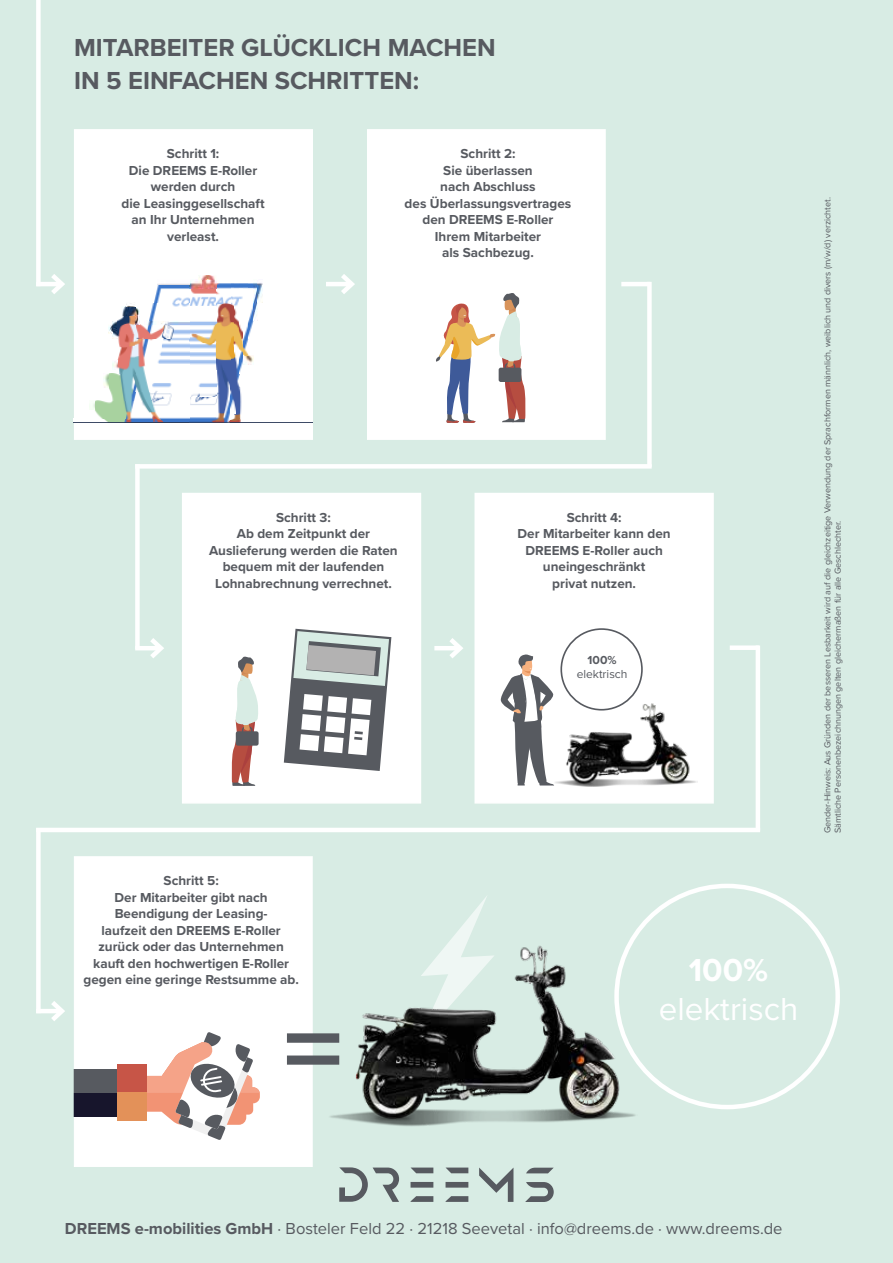
<style>
.page{position:relative;width:893px;height:1263px;background:#d8ece4}
.page>*{position:absolute;margin:0;border:0;box-sizing:border-box;transform-origin:0 0}
.t1{font:33px "Proxima Nova";color:#fff}
.t2{font:700 33px "Proxima Nova";color:#fff}
.t3{font:700 25.5px/33px "Proxima Nova";color:#575a60}
.t4{font:16.5px "Proxima Nova";color:#575a60}
.t5{font:700 13.5px/16.5px "Proxima Nova";color:#575a60;text-align:center}
.t6{font:12px "Proxima Nova";color:#575a60}
.t7{font:700 12px "Proxima Nova";color:#575a60}
.t8{font:9px/10.5px "Proxima Nova";color:#575a60}
.s1{font-weight:700}
</style>
<div class="page">
<div style="left:74px;top:129px;width:239px;height:311px;background:#fff"></div>
<div style="left:366px;top:129px;width:240px;height:311px;background:#fff;border:1px solid #fff"></div>
<img style="left:73px;top:418px;width:117px;height:5px">
<img style="left:190px;top:280px;width:40px;height:143px">
<img style="left:230px;top:418px;width:83px;height:5px">
<img style="left:94px;top:400px;width:41px;height:18px">
<img style="left:135px;top:325px;width:55px;height:93px">
<img style="left:235px;top:387px;width:7px;height:31px">
<img style="left:230px;top:283px;width:5px;height:128px">
<img style="left:108px;top:374px;width:27px;height:26px">
<img style="left:235px;top:283px;width:5px;height:104px">
<img style="left:117px;top:316px;width:18px;height:58px">
<img style="left:239px;top:283px;width:5px;height:91px">
<svg style="left:103px;top:362px;width:14px;height:25px"></svg>
<svg style="left:244px;top:356px;width:9px;height:9px"></svg>
<img style="left:244px;top:283px;width:5px;height:73px">
<img style="left:113px;top:321px;width:4px;height:16px">
<img style="left:249px;top:283px;width:4px;height:54px">
<svg style="left:108px;top:325px;width:5px;height:9px"></svg>
<img style="left:135px;top:307px;width:5px;height:18px">
<img style="left:147px;top:320px;width:43px;height:5px">
<img style="left:149px;top:302px;width:41px;height:18px">
<img style="left:253px;top:282px;width:5px;height:37px">
<svg style="left:122px;top:303px;width:13px;height:13px"></svg>
<img style="left:154px;top:284px;width:36px;height:18px">
<img style="left:258px;top:283px;width:4px;height:17px">
<img style="left:199px;top:275px;width:16px;height:5px">
<div style="left:0;top:126px;width:73px;height:316px;background:#d8ece4"></div>
<svg style="left:436px;top:293px;width:90px;height:130px"></svg>
<div style="left:182px;top:493px;width:239px;height:310px;background:#fff"></div>
<svg style="left:231px;top:656px;width:28px;height:130px"></svg>
<div style="left:73px;top:856px;width:240px;height:311px;background:#fff"></div>
<div style="left:313px;top:122px;width:53px;height:320px;background:#d8ece4"></div>
<div style="left:474px;top:493px;width:240px;height:310px;background:#fff;border:1px solid #fff"></div>
<svg style="left:500px;top:654px;width:54px;height:131px"></svg>
<div style="left:560px;top:628px;width:83px;height:82px;border:2px solid #575a60;border-radius:50%"></div>
<div style="left:36px;top:0;width:5px;height:286px;background:#fff"></div>
<hr style="left:36px;top:282px;width:26px;height:4px;background:#fff">
<svg style="left:46px;top:274px;width:19px;height:20px"></svg>
<hr style="left:621px;top:282px;width:29px;height:4px;background:#fff">
<div style="left:730px;top:645px;width:29px;height:5px;background:#fff"></div>
<hr style="left:326px;top:282px;width:26px;height:4px;background:#fff">
<svg style="left:336px;top:274px;width:19px;height:20px"></svg>
<hr style="left:135px;top:646px;width:26px;height:4px;background:#fff">
<svg style="left:145px;top:633px;width:23px;height:30px"></svg>
<hr style="left:434px;top:646px;width:26px;height:4px;background:#fff">
<svg style="left:445px;top:633px;width:22px;height:30px"></svg>
<div style="left:50px;top:1069px;width:83px;height:24px;background:#575a60"></div>
<div style="left:50px;top:1092px;width:83px;height:24px;background:#17152c"></div>
<div style="left:117px;top:1064px;width:29px;height:28px;background:#c75547"></div>
<div style="left:117px;top:1092px;width:29px;height:29px;background:#e39159"></div>
<svg style="left:146px;top:1032px;width:114px;height:108px"></svg>
<img style="left:553px;top:701px;width:144px;height:86px">
<svg style="left:339px;top:1167px;width:60px;height:35px;background:#a9b7b4"></svg>
<svg style="left:411px;top:1167px;width:22px;height:35px"></svg>
<svg style="left:446px;top:1167px;width:22px;height:35px"></svg>
<svg style="left:479px;top:1167px;width:34px;height:35px"></svg>
<svg style="left:525px;top:1168px;width:29px;height:34px"></svg>
<svg style="left:284px;top:629px;width:107px;height:142px"></svg>
<div style="left:647px;top:282px;width:5px;height:185px;background:#fff"></div>
<hr style="left:756px;top:645px;width:4px;height:185px;background:#fff">
<div style="left:135px;top:464px;width:517px;height:5px;background:#fff"></div>
<hr style="left:36px;top:828px;width:724px;height:4px;background:#fff">
<div style="left:135px;top:464px;width:5px;height:185px;background:#fff"></div>
<div style="left:36px;top:828px;width:5px;height:185px;background:#fff"></div>
<div style="left:0;top:854px;width:74px;height:318px;background:#d8ece4"></div>
<svg style="left:417px;top:895px;width:78px;height:46px;background:#daede5"></svg>
<img style="left:327px;top:941px;width:311px;height:190px">
<svg style="left:287px;top:1033px;width:52px;height:32px"></svg>
<h2 class="t3" style="left:74px;top:30px;width:423px">MITARBEITER GLÜCKLICH MACHEN<br>IN 5 EINFACHEN SCHRITTEN:</h2>
<p class="t5" style="left:122px;top:145px;width:144px">Schritt 1:<br>Die DREEMS E-Roller werden durch<br>die Leasinggesellschaft an Ihr Unternehmen verleast.</p>
<p class="t5" style="left:405px;top:145px;width:168px">Schritt 2:<br>Sie überlassen<br>nach Abschluss<br>des Überlassungsvertrages den DREEMS E-Roller<br>Ihrem Mitarbeiter<br>als Sachbezug.</p>
<p class="t5" style="left:209px;top:509px;width:190px">Schritt 3:<br>Ab dem Zeitpunkt der<br>Auslieferung werden die Raten bequem mit der laufenden<br>Lohnabrechnung verrechnet.</p>
<p class="t5" style="left:83px;top:872px;width:217px">Schritt 5:<br>Der Mitarbeiter gibt nach<br>Beendigung der Leasing-<br>laufzeit den DREEMS E-Roller zurück oder das Unternehmen kauft den hochwertigen E-Roller gegen eine geringe Restsumme ab.</p>
<p class="t5" style="left:518px;top:509px;width:155px">Schritt 4:<br>Der Mitarbeiter kann den<br>DREEMS E-Roller auch uneingeschränkt<br>privat nutzen.</p>
<p class="t7" style="left:588px;top:651px;width:30px">100%</p>
<p class="t6" style="left:577px;top:665px;width:52px">elektrisch</p>
<h1 class="t2" style="left:689px;top:945px;width:81px">100%</h1>
<h1 class="t1" style="left:659px;top:984px;width:141px">elektrisch</h1>
<p class="t8" style="left:822px;top:833px;width:638px;rotate:-90deg">Gender-Hinweis: Aus Gründen der besseren Lesbarkeit wird auf die gleichzeitige Verwendung der Sprachformen männlich, weiblich und divers (m/w/d) verzichtet.<br>Sämtliche Personenbezeichnungen gelten gleichermaßen für alle Geschlechter.</p>
<p class="t4" style="left:65px;top:1216px;width:719px"><span class="s1">DREEMS e-mobilities GmbH</span> · Bosteler Feld 22 · 21218 Seevetal · info@dreems.de · www.dreems.de</p>
</div>
